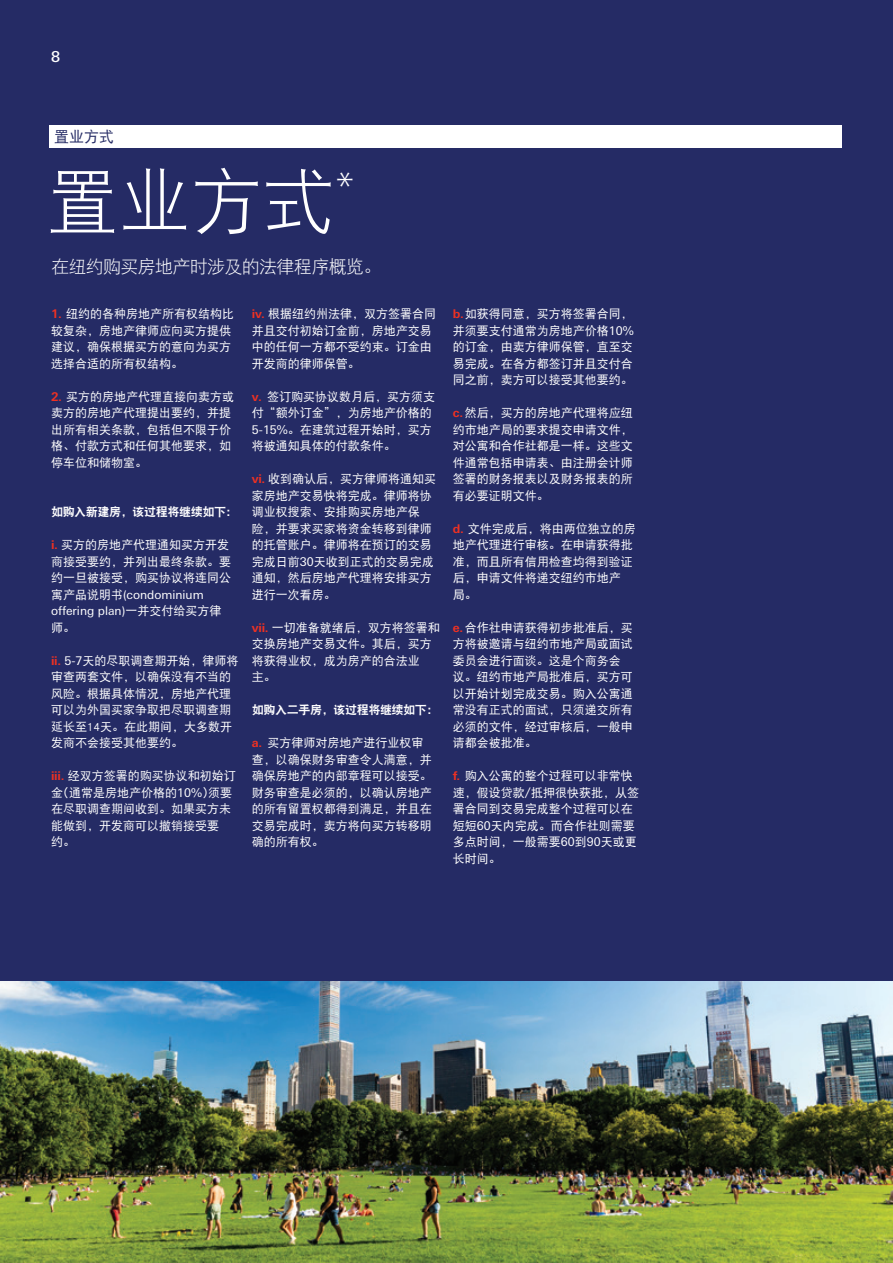
<style>
.page{position:relative;width:893px;height:1263px;background:#252b65}
.page>*{position:absolute;margin:0;border:0;box-sizing:border-box;transform-origin:0 0}
.t1{font:72px "DF Hei W3";color:#fff}
.HSBC_Univers_intro{font:18px "DF Hei W3";letter-spacing:-.035em;color:#fff}
.t2{font:15px "DF Hei W5";color:#252b65}
.t3{font:500 15px "Univers Nextfor HSBC";color:#fff}
.HSBC_Univers_body_co{font:12px/16.5px "DF Hei W5";color:#fff}
.HSBC_Univers_body_co-2{font:12px "DF Hei W9";letter-spacing:-.03em;color:#fff}
.s1{font-family:"Univers Nextfor HSBC";font-weight:700;color:#ef3122}
.s2{font-family:"Univers Nextfor HSBC"}
.s3{font-family:"DF Hei Std W5"}
</style>
<div class="page">
<div style="left:50px;top:125px;width:792px;height:23px;background:#fff"></div>
<img style="left:0;top:981px;width:893px;height:282px">
<p class="t3" style="left:51px;top:46px;width:10px">8</p>
<p class="t2" style="left:54px;top:129px;width:61px">置业方式</p>
<p class="t1" style="left:47px;top:166px;width:310px">置业方式<sup>*</sup></p>
<p class="HSBC_Univers_intro" style="left:51px;top:257px;width:332px">在纽约购买房地产时涉及的法律程序概览。</p>
<p class="HSBC_Univers_body_co" style="left:51px;top:305px;width:185px"><span class="s1">1.</span> 纽约的各种房地产所有权结构比较复杂，房地产律师应向买方提供建议，确保根据买方的意向为买方选择合适的所有权结构。</p>
<p class="HSBC_Univers_body_co" style="left:51px;top:388px;width:185px"><span class="s1">2.</span> 买方的房地产代理直接向卖方或卖方的房地产代理提出要约，并提出所有相关条款，包括但不限于价格、付款方式和任何其他要求，如停车位和储物室。</p>
<p class="HSBC_Univers_body_co-2" style="left:51px;top:506px;width:188px">如购入新建房，该过程将继续如下：</p>
<p class="HSBC_Univers_body_co" style="left:51px;top:536px;width:182px"><span class="s1">i.</span> 买方的房地产代理通知买方开发商接受要约，并列出最终条款。要约一旦被接受，购买协议将连同公寓产品说明书<span class="s2">(condominium offering plan)</span>一并交付给买方律师。</p>
<p class="HSBC_Univers_body_co" style="left:51px;top:652px;width:189px"><span class="s1">ii.</span> <span class="s2">5-7</span>天的尽职调查期开始，律师将审查两套文件，以确保没有不当的风险。根据具体情况，房地产代理可以为外国买家争取把尽职调查期延长至<span class="s3">14</span>天。在此期间，大多数开发商不会接受其他要约。</p>
<p class="HSBC_Univers_body_co" style="left:51px;top:767px;width:186px"><span class="s1">iii.</span> 经双方签署的购买协议和初始订金(通常是房地产价格的<span class="s2">10%</span>)须要在尽职调查期间收到。如果买方未能做到，开发商可以撤销接受要<br>约。</p>
<p class="HSBC_Univers_body_co" style="left:252px;top:305px;width:186px"><span class="s1">iv.</span> 根据纽约州法律，双方签署合同并且交付初始订金前，房地产交易中的任何一方都不受约束。订金由开发商的律师保管。</p>
<p class="HSBC_Univers_body_co" style="left:252px;top:388px;width:185px"><span class="s1">v.</span> 签订购买协议数月后，买方须支付“额外订金”，为房地产价格的<br><span class="s2">5-15%</span>。在建筑过程开始时，买方将被通知具体的付款条件。</p>
<p class="HSBC_Univers_body_co" style="left:252px;top:470px;width:186px"><span class="s1">vi.</span> 收到确认后，买方律师将通知买家房地产交易快将完成。律师将协调业权搜索、安排购买房地产保<br>险，并要求买家将资金转移到律师的托管账户。律师将在预订的交易完成日前<span class="s2">30</span>天收到正式的交易完成通知，然后房地产代理将安排买方进行一次看房。</p>
<p class="HSBC_Univers_body_co" style="left:252px;top:619px;width:189px"><span class="s1">vii.</span> 一切准备就绪后，双方将签署和交换房地产交易文件。其后，买方将获得业权，成为房产的合法业<br>主。</p>
<p class="HSBC_Univers_body_co-2" style="left:252px;top:704px;width:188px">如购入二手房，该过程将继续如下：</p>
<p class="HSBC_Univers_body_co" style="left:252px;top:734px;width:182px"><span class="s1">a.</span> 买方律师对房地产进行业权审查，以确保财务审查令人满意，并确保房地产的内部章程可以接受。财务审查是必须的，以确认房地产的所有留置权都得到满足，并且在交易完成时，卖方将向买方转移明确的所有权。</p>
<p class="HSBC_Univers_body_co" style="left:453px;top:305px;width:182px;text-align:justify"><span class="s1">b.</span>如获得同意，买方将签署合同，并须要支付通常为房地产价格<span class="s2">10%</span>的订金，由卖方律师保管，直至交易完成。在各方都签订并且交付合同之前，卖方可以接受其他要约。</p>
<p class="HSBC_Univers_body_co" style="left:453px;top:404px;width:181px;text-align:justify"><span class="s1">c.</span>然后，买方的房地产代理将应纽约市地产局的要求提交申请文件，对公寓和合作社都是一样。这些文件通常包括申请表、由注册会计师签署的财务报表以及财务报表的所有必要证明文件。</p>
<p class="HSBC_Univers_body_co" style="left:453px;top:520px;width:185px"><span class="s1">d.</span> 文件完成后，将由两位独立的房地产代理进行审核。在申请获得批准，而且所有信用检查均得到验证后，申请文件将递交纽约市地产<br>局。</p>
<p class="HSBC_Univers_body_co" style="left:453px;top:619px;width:181px"><span class="s1">e.</span>合作社申请获得初步批准后，买方将被邀请与纽约市地产局或面试委员会进行面谈。这是个商务会议。纽约市地产局批准后，买方可以开始计划完成交易。购入公寓通常没有正式的面试，只须递交所有必须的文件，经过审核后，一般申请都会被批准。</p>
<p class="HSBC_Univers_body_co" style="left:453px;top:767px;width:188px"><span class="s1">f.</span> 购入公寓的整个过程可以非常快速，假设贷款/抵押很快获批，从签署合同到交易完成整个过程可以在短短<span class="s2">60</span>天内完成。而合作社则需要多点时间，一般需要<span class="s2">60</span>到<span class="s2">90</span>天或更长时间。</p>
</div>
